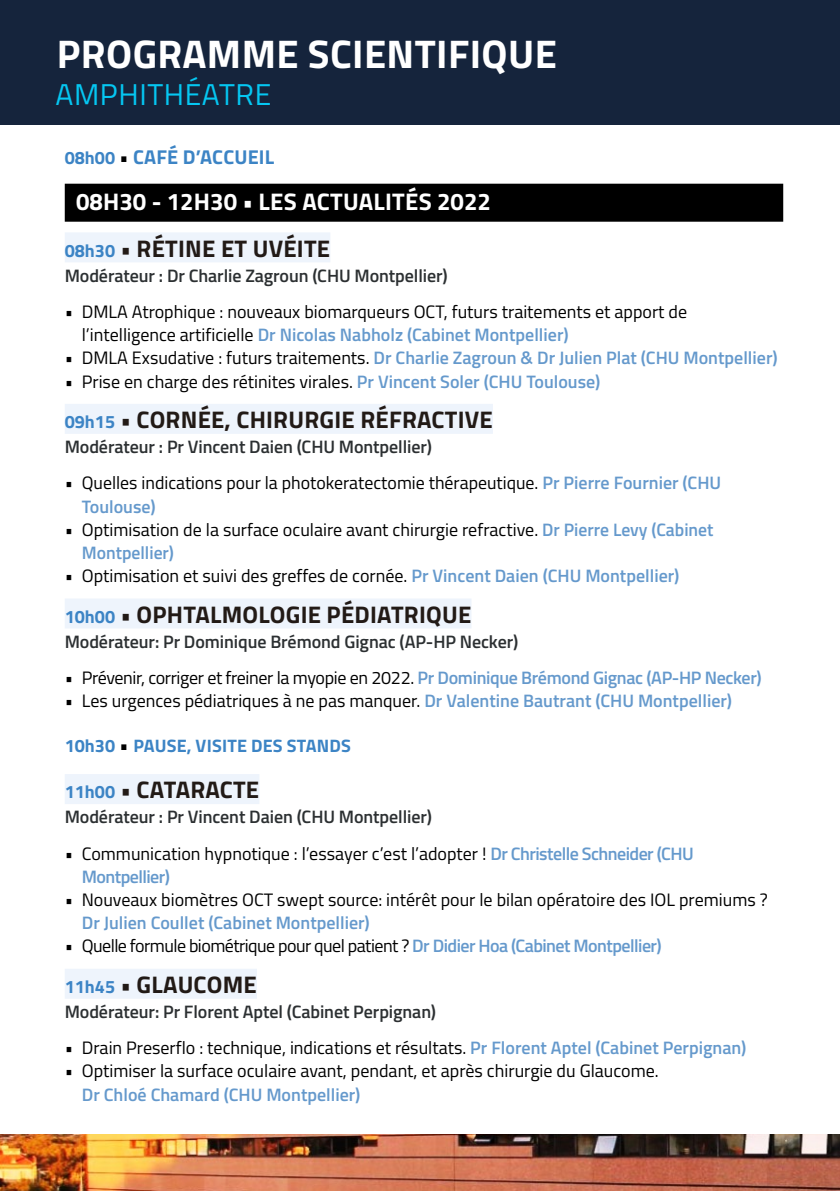
<style>
.page{position:relative;width:840px;height:1191px;background:#fff}
.page>*{position:absolute;margin:0;border:0;box-sizing:border-box;transform-origin:0 0}
.t1{font:700 40px "Titillium Web";letter-spacing:.01em;color:#fff}
.t2{font:30px "Titillium Web";letter-spacing:.02em;color:#05c7f2}
.t3{font:700 24px "Titillium";letter-spacing:.01em;color:#221a16}
.t4{font:700 24px/46.4px "Titillium";letter-spacing:.01em;color:#fff}
.t5{font:700 20px "Titillium";letter-spacing:.01em;color:#3c84c5}
.t6{font:18px/23.2px "Titillium";color:#000}
.t7{font:600 18px "Titillium";letter-spacing:-.005em;color:#2c3032}
.t8{font:600 18px "Titillium";color:#6599cc}
.t9{font:18px "Titillium";letter-spacing:-.02em;color:#000}
.t10{font:18px "Titillium";letter-spacing:-.03em;color:#000}
.t11{font:700 18px "Titillium";letter-spacing:.01em;color:#3c84c5}
.s1{font-size:18px}
.s2{color:#000}
.s3{font-size:18px;color:#3c84c5}
.s4{color:#221a16}
.s5{font-weight:600;color:#6599cc}
.s6{font-weight:400;color:#000}
.s7{font-size:20px;color:#000}
</style>
<div class="page">
<div style="left:0;top:0;width:839px;height:125px;background:#15243c"></div>
<img style="left:0;top:1134px;width:839px;height:57px">
<div style="left:65px;top:184px;width:717px;height:38px;background:#000"></div>
<div style="left:65px;top:232px;width:265px;height:30px;background:#eef4fc"></div>
<div style="left:65px;top:404px;width:427px;height:30px;background:#eef4fc"></div>
<div style="left:65px;top:598px;width:406px;height:30px;background:#eef4fc"></div>
<div style="left:65px;top:774px;width:194px;height:30px;background:#eef4fc"></div>
<div style="left:65px;top:968px;width:192px;height:30px;background:#eef4fc"></div>
<h1 class="t1" style="left:57px;top:23px;width:501px">PROGRAMME SCIENTIFIQUE</h1>
<h2 class="t2" style="left:55px;top:72px;width:217px">AMPHITHÉATRE</h2>
<p class="t5" style="left:65px;top:141px;width:211px"><span class="s1">08h00</span> <span class="s2">•</span> CAFÉ D’ACCUEIL</p>
<h3 class="t4" style="left:65px;top:177px;width:427px;text-indent:11px">08H30 - 12H30 • LES ACTUALITÉS 2022<br><span class="s3">08h30</span> <span class="s4">• RÉTINE ET UVÉITE</span></h3>
<p class="t7" style="left:65px;top:262px;width:384px">Modérateur : Dr Charlie Zagroun (CHU Montpellier)</p>
<p class="t6" style="left:82px;top:299px;width:606px;text-indent:-17px">• DMLA Atrophique : nouveaux biomarqueurs OCT, futurs traitements et apport de l’intelligence artificielle <span class="s5">Dr Nicolas Nabholz (Cabinet Montpellier)</span></p>
<p class="t8" style="left:65px;top:344px;width:714px"><span class="s6">• DMLA Exsudative : futurs traitements.</span> Dr Charlie Zagroun &amp; Dr Julien Plat (CHU Montpellier)</p>
<p class="t6" style="left:65px;top:369px;width:536px">• Prise en charge des rétinites virales. <span class="s5">Pr Vincent Soler (CHU Toulouse)</span></p>
<h3 class="t3" style="left:65px;top:401px;width:429px"><span class="s3">09h15</span> • CORNÉE, CHIRURGIE RÉFRACTIVE</h3>
<p class="t7" style="left:65px;top:433px;width:368px">Modérateur : Pr Vincent Daien (CHU Montpellier)</p>
<p class="t6" style="left:82px;top:470px;width:640px;text-indent:-17px">• Quelles indications pour la photokeratectomie thérapeutique. <span class="s5">Pr Pierre Fournier (CHU<br>Toulouse)</span></p>
<p class="t6" style="left:82px;top:517px;width:633px;text-indent:-17px">• Optimisation de la surface oculaire avant chirurgie refractive. <span class="s5">Dr Pierre Levy (Cabinet<br>Montpellier)</span></p>
<p class="t6" style="left:65px;top:563px;width:616px">• Optimisation et suivi des greffes de cornée. <span class="s5">Pr Vincent Daien (CHU Montpellier)</span></p>
<h3 class="t3" style="left:65px;top:596px;width:408px"><span class="s3">10h00</span> • OPHTALMOLOGIE PÉDIATRIQUE</h3>
<p class="t7" style="left:65px;top:628px;width:454px">Modérateur: Pr Dominique Brémond Gignac (AP-HP Necker)</p>
<p class="t9" style="left:65px;top:664px;width:698px">• Prévenir, corriger et freiner la myopie en 2022. <span class="s5">Pr Dominique Brémond Gignac (AP-HP Necker)</span></p>
<p class="t6" style="left:65px;top:688px;width:668px">• Les urgences pédiatriques à ne pas manquer. <span class="s5">Dr Valentine Bautrant (CHU Montpellier)</span></p>
<p class="t11" style="left:65px;top:732px;width:287px">10h30 <span class="s7">•</span> PAUSE, VISITE DES STANDS</p>
<h3 class="t3" style="left:65px;top:771px;width:196px"><span class="s3">11h00</span> • CATARACTE</h3>
<p class="t7" style="left:65px;top:803px;width:368px">Modérateur : Pr Vincent Daien (CHU Montpellier)</p>
<p class="t6" style="left:82px;top:840px;width:613px;text-indent:-17px">• Communication hypnotique : l’essayer c’est l’adopter ! <span class="s5">Dr Christelle Schneider (CHU<br>Montpellier)</span></p>
<p class="t6" style="left:65px;top:887px;width:704px">• Nouveaux biomètres OCT swept source: intérêt pour le bilan opératoire des IOL premiums ?</p>
<p class="t8" style="left:82px;top:909px;width:289px">Dr Julien Coullet (Cabinet Montpellier)</p>
<p class="t10" style="left:65px;top:933px;width:598px">• Quelle formule biométrique pour quel patient ? <span class="s5">Dr Didier Hoa (Cabinet Montpellier)</span></p>
<h3 class="t3" style="left:65px;top:966px;width:193px"><span class="s3">11h45</span> • GLAUCOME</h3>
<p class="t7" style="left:65px;top:998px;width:372px">Modérateur: Pr Florent Aptel (Cabinet Perpignan)</p>
<p class="t6" style="left:65px;top:1035px;width:682px">• Drain Preserflo : technique, indications et résultats. <span class="s5">Pr Florent Aptel (Cabinet Perpignan)</span></p>
<p class="t6" style="left:65px;top:1058px;width:595px">• Optimiser la surface oculaire avant, pendant, et après chirurgie du Glaucome.</p>
<p class="t8" style="left:82px;top:1080px;width:280px">Dr Chloé Chamard (CHU Montpellier)</p>
</div>
